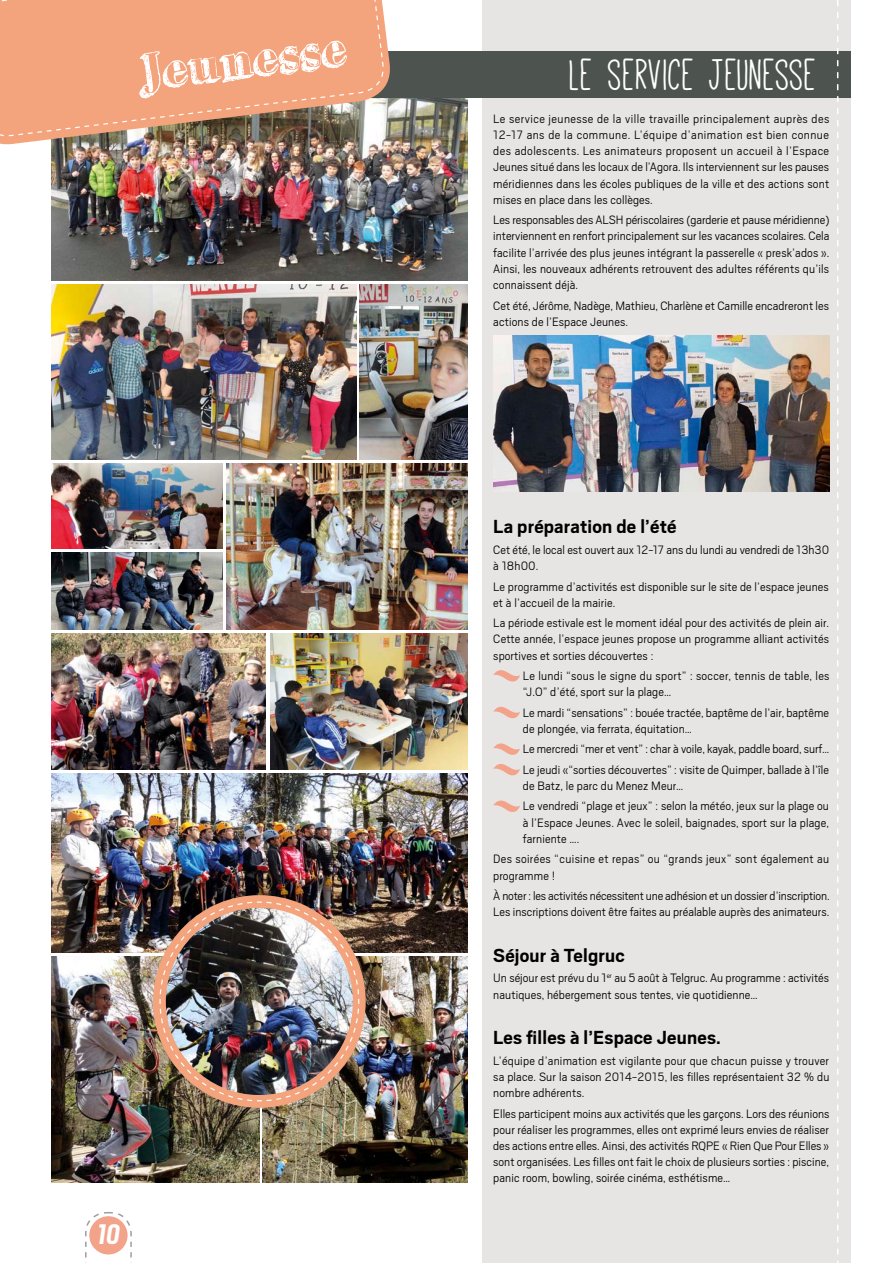
<style>
.page{position:relative;width:893px;height:1263px;background:#fff}
.page>*{position:absolute;margin:0;border:0;box-sizing:border-box;transform-origin:0 0}
.t1{font:49.5px "Grutch Shaded";color:#fff}
.t2{font:48px "Mathlete Bulky";letter-spacing:.015em;color:#fff}
.t3{font:italic 700 31.5px "Scout Cond";color:#fff}
.t4{font:700 21px "Scout";letter-spacing:.01em;color:#000}
.t5{font:300 13.5px/16.2px "Scout";letter-spacing:.01em;color:#000}
.t6{font:300 13.5px/16.2px "Scout";letter-spacing:-.01em;color:#000}
</style>
<div class="page">
<img style="left:51px;top:285px;width:305px;height:174px">
<img style="left:270px;top:634px;width:198px;height:136px">
<img style="left:51px;top:634px;width:215px;height:136px">
<img style="left:51px;top:98px;width:417px;height:183px">
<img style="left:51px;top:774px;width:417px;height:178px">
<img style="left:263px;top:957px;width:205px;height:225px">
<img style="left:51px;top:957px;width:208px;height:225px">
<img style="left:226px;top:463px;width:242px;height:166px">
<img style="left:51px;top:553px;width:171px;height:76px">
<img style="left:360px;top:285px;width:108px;height:174px">
<img style="left:51px;top:463px;width:171px;height:86px">
<div style="left:482px;top:0;width:368px;height:1263px;background:#e7e5e4"></div>
<div style="left:77px;top:51px;width:773px;height:47px;background:#4d544f"></div>
<svg style="left:493px;top:670px;width:27px;height:12px"></svg>
<svg style="left:493px;top:706px;width:27px;height:13px"></svg>
<svg style="left:493px;top:743px;width:27px;height:12px"></svg>
<svg style="left:493px;top:764px;width:27px;height:12px"></svg>
<svg style="left:493px;top:800px;width:27px;height:12px"></svg>
<svg style="left:837px;top:0;width:1px;height:1263px"></svg>
<svg style="left:85px;top:1212px;width:47px;height:51px"></svg>
<div style="left:89px;top:1216px;width:39px;height:38px;background:#f4a38b;border-radius:50%"></div>
<img style="left:0;top:18px;width:394px;height:130px">
<svg style="left:0;top:0;width:384px;height:137px;background:#e69f7b"></svg>
<div style="left:153px;top:895px;width:213px;height:213px;background:#f4a47d;border-radius:50%"></div>
<img style="left:159px;top:901px;width:201px;height:201px">
<img style="left:166px;top:908px;width:187px;height:187px;border-radius:94px">
<img style="left:493px;top:336px;width:336px;height:155px">
<h1 class="t1" style="left:137px;top:43px;width:209px;rotate:-7deg">Jeunesse</h1>
<h3 class="t3" style="left:98px;top:1214px;width:23px">10</h3>
<h2 class="t2" style="left:570px;top:52px;width:248px">LE SERVICE JEUNESSE</h2>
<p class="t5" style="left:493px;top:110px;width:338px;text-align:justify">Le service jeunesse de la ville travaille principalement auprès des 12-17 ans de la commune. L’équipe d’animation est bien connue des adolescents. Les animateurs proposent un accueil à l’Espace Jeunes situé dans les locaux de l’Agora. Ils interviennent sur les pauses méridiennes dans les écoles publiques de la ville et des actions sont mises en place dans les collèges.</p>
<p class="t5" style="left:493px;top:211px;width:338px;text-align:justify">Les responsables des ALSH périscolaires (garderie et pause méridienne) interviennent en renfort principalement sur les vacances scolaires. Cela facilite l’arrivée des plus jeunes intégrant la passerelle « presk’ados ».<br>Ainsi, les nouveaux adhérents retrouvent des adultes référents qu’ils connaissent déjà.</p>
<p class="t5" style="left:493px;top:297px;width:337px">Cet été, Jérôme, Nadège, Mathieu, Charlène et Camille encadreront les actions de l’Espace Jeunes.</p>
<h3 class="t4" style="left:493px;top:513px;width:185px">La préparation de l’été</h3>
<p class="t5" style="left:493px;top:541px;width:337px">Cet été, le local est ouvert aux 12-17 ans du lundi au vendredi de 13h30 à 18h00.</p>
<p class="t5" style="left:493px;top:578px;width:337px">Le programme d’activités est disponible sur le site de l’espace jeunes et à l’accueil de la mairie.</p>
<p class="t5" style="left:493px;top:614px;width:337px;text-align:justify">La période estivale est le moment idéal pour des activités de plein air.<br>Cette année, l’espace jeunes propose un programme alliant activités sportives et sorties découvertes :</p>
<p class="t5" style="left:523px;top:667px;width:308px">Le lundi “sous le signe du sport” : soccer, tennis de table, les “J.O” d’été, sport sur la plage…</p>
<p class="t5" style="left:523px;top:704px;width:308px">Le mardi “sensations” : bouée tractée, baptême de l’air, baptême de plongée, via ferrata, équitation…</p>
<p class="t5" style="left:523px;top:738px;width:308px;line-height:20.4px">Le mercredi “mer et vent” : char à voile, kayak, paddle board, surf…<br>Le jeudi «“sorties découvertes” : visite de Quimper, ballade à l’île</p>
<p class="t5" style="left:523px;top:775px;width:308px;line-height:20.4px">de Batz, le parc du Menez Meur…<br>Le vendredi “plage et jeux” : selon la météo, jeux sur la plage ou</p>
<p class="t5" style="left:523px;top:814px;width:308px">à l’Espace Jeunes. Avec le soleil, baignades, sport sur la plage, farniente ….</p>
<p class="t5" style="left:493px;top:850px;width:338px">Des soirées “cuisine et repas” ou “grands jeux” sont également au programme !</p>
<p class="t6" style="left:493px;top:887px;width:338px">À noter : les activités nécessitent une adhésion et un dossier d’inscription.<br>Les inscriptions doivent être faites au préalable auprès des animateurs.</p>
<h3 class="t4" style="left:493px;top:942px;width:133px">Séjour à Telgruc</h3>
<p class="t5" style="left:493px;top:969px;width:337px">Un séjour est prévu du 1<sup>er</sup> au 5 août à Telgruc. Au programme : activités nautiques, hébergement sous tentes, vie quotidienne…</p>
<h3 class="t4" style="left:493px;top:1024px;width:229px">Les filles à l’Espace Jeunes.</h3>
<p class="t5" style="left:493px;top:1052px;width:338px;text-align:justify">L’équipe d’animation est vigilante pour que chacun puisse y trouver sa place. Sur la saison 2014-2015, les filles représentaient 32 % du nombre adhérents.</p>
<p class="t5" style="left:493px;top:1105px;width:338px;text-align:justify">Elles participent moins aux activités que les garçons. Lors des réunions pour réaliser les programmes, elles ont exprimé leurs envies de réaliser des actions entre elles. Ainsi, des activités RQPE « Rien Que Pour Elles » sont organisées. Les filles ont fait le choix de plusieurs sorties : piscine, panic room, bowling, soirée cinéma, esthétisme…</p>
</div>
